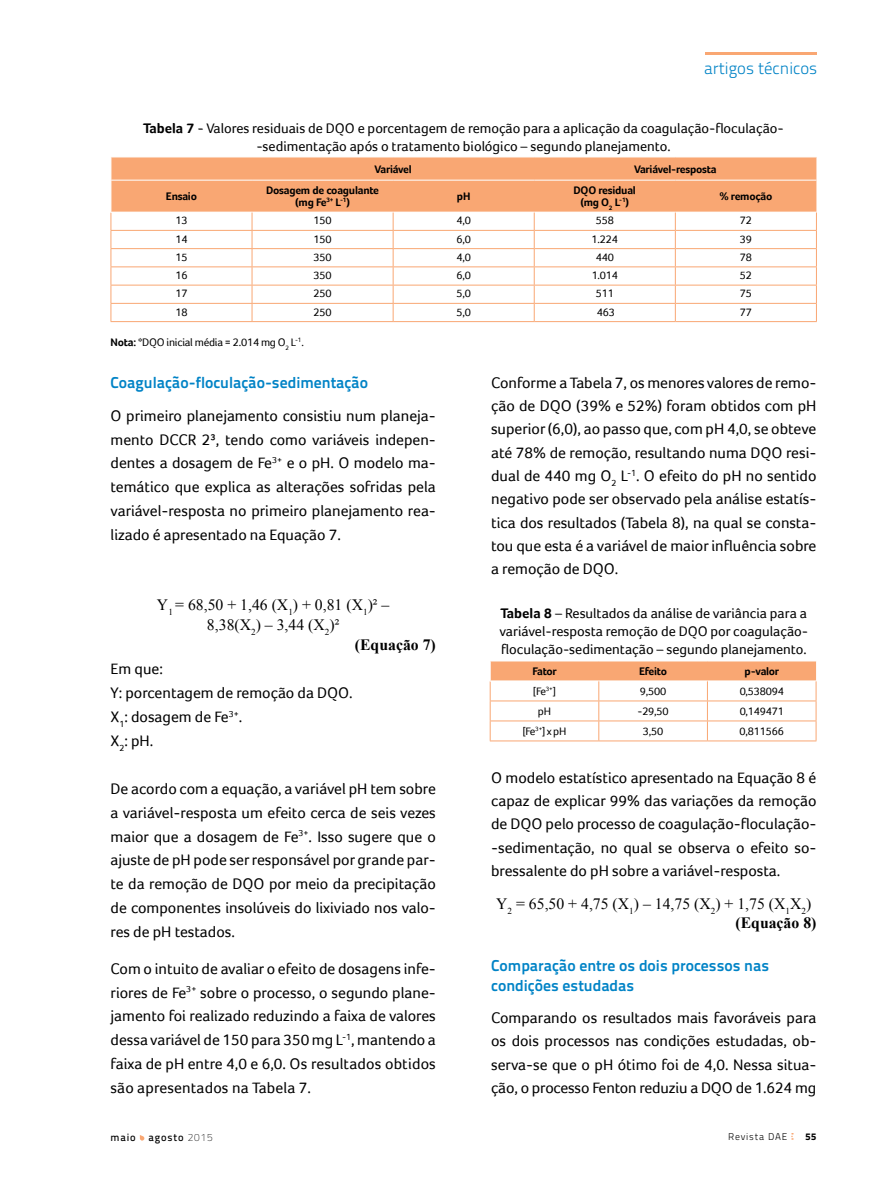
<style>
.page{position:relative;width:893px;height:1191px;background:#fff}
.page>*{position:absolute;margin:0;border:0;box-sizing:border-box;transform-origin:0 0}
.t1{font:300 16.65px "Titillium Text 22 L";color:#0083c6}
.t2{font:15.75px/23.9px "Foco";color:#000;text-align:justify}
.t3{font:15.75px/19.8px "Times New Roman";color:#000}
.t4{font:700 15.75px/20.4px "Titillium Text 22 L";color:#0083c6}
.t5{font:700 15.75px "Times New Roman";color:#000}
.t6{font:14.25px/18px "Foco";color:#000;text-align:center}
.t7{font:11.25px "Foco";letter-spacing:-.02em;color:#000}
.t8{font:700 11.25px/12px "Foco";letter-spacing:-.02em;color:#000;text-align:center}
.t9{font:500 10.5px "Titillium Text 22 L";letter-spacing:.08em;color:#000}
.t10{font:300 9.75px "Titillium Text 22 L";letter-spacing:.08em;color:#000}
.t11{font:800 9.75px "Titillium Text 22 L";color:#000}
.s1{font-weight:700}
.s2{font-weight:100}
</style>
<div class="page">
<svg style="left:111px;top:157px;width:706px;height:164px"></svg>
<hr style="left:111px;top:230px;width:141px;height:1px;background:#f9a773">
<hr style="left:252px;top:230px;width:141px;height:1px;background:#f9a773">
<hr style="left:393px;top:230px;width:141px;height:1px;background:#f9a773">
<hr style="left:534px;top:230px;width:141px;height:1px;background:#f9a773">
<hr style="left:675px;top:230px;width:142px;height:1px;background:#f9a773">
<hr style="left:111px;top:248px;width:141px;height:1px;background:#f9a773">
<hr style="left:252px;top:248px;width:141px;height:1px;background:#f9a773">
<hr style="left:393px;top:248px;width:141px;height:1px;background:#f9a773">
<hr style="left:534px;top:248px;width:141px;height:1px;background:#f9a773">
<hr style="left:675px;top:248px;width:142px;height:1px;background:#f9a773">
<hr style="left:111px;top:266px;width:141px;height:1px;background:#f9a773">
<hr style="left:252px;top:266px;width:141px;height:1px;background:#f9a773">
<hr style="left:393px;top:266px;width:141px;height:1px;background:#f9a773">
<hr style="left:534px;top:266px;width:141px;height:1px;background:#f9a773">
<hr style="left:675px;top:266px;width:142px;height:1px;background:#f9a773">
<hr style="left:111px;top:285px;width:141px;height:1px;background:#f9a773">
<hr style="left:252px;top:285px;width:141px;height:1px;background:#f9a773">
<hr style="left:393px;top:285px;width:141px;height:1px;background:#f9a773">
<hr style="left:534px;top:285px;width:141px;height:1px;background:#f9a773">
<hr style="left:675px;top:285px;width:142px;height:1px;background:#f9a773">
<hr style="left:111px;top:303px;width:141px;height:1px;background:#f9a773">
<hr style="left:252px;top:303px;width:141px;height:1px;background:#f9a773">
<hr style="left:393px;top:303px;width:141px;height:1px;background:#f9a773">
<hr style="left:534px;top:303px;width:141px;height:1px;background:#f9a773">
<hr style="left:675px;top:303px;width:142px;height:1px;background:#f9a773">
<hr style="left:111px;top:321px;width:141px;height:1px;background:#f9a773">
<hr style="left:252px;top:321px;width:141px;height:1px;background:#f9a773">
<hr style="left:393px;top:321px;width:141px;height:1px;background:#f9a773">
<hr style="left:534px;top:321px;width:141px;height:1px;background:#f9a773">
<hr style="left:675px;top:321px;width:142px;height:1px;background:#f9a773">
<svg style="left:490px;top:661px;width:327px;height:80px"></svg>
<hr style="left:490px;top:700px;width:109px;height:1px;background:#f9a773">
<hr style="left:599px;top:700px;width:108px;height:1px;background:#f9a773">
<hr style="left:707px;top:700px;width:109px;height:1px;background:#f9a773">
<hr style="left:490px;top:720px;width:109px;height:1px;background:#f9a773">
<hr style="left:599px;top:720px;width:108px;height:1px;background:#f9a773">
<hr style="left:707px;top:720px;width:109px;height:1px;background:#f9a773">
<hr style="left:490px;top:740px;width:109px;height:1px;background:#f9a773">
<hr style="left:599px;top:740px;width:108px;height:1px;background:#f9a773">
<hr style="left:707px;top:740px;width:109px;height:1px;background:#f9a773">
<svg style="left:791px;top:1133px;width:2px;height:6px"></svg>
<hr style="left:705px;top:52px;width:111px;height:3px;background:#f9a773">
<svg style="left:140px;top:1135px;width:4px;height:5px"></svg>
<p class="t1" style="left:704px;top:56px;width:115px">artigos técnicos</p>
<p class="t6" style="left:143px;top:120px;width:642px;line-height:17.1px"><span class="s1">Tabela 7</span> - Valores residuais de DQO e porcentagem de remoção para a aplicação da coagulação-floculação--sedimentação após o tratamento biológico – segundo planejamento.</p>
<p class="t8" style="left:374px;top:163px;width:39px">Variável</p>
<p class="t8" style="left:634px;top:163px;width:84px">Variável-resposta</p>
<p class="t8" style="left:166px;top:190px;width:33px">Ensaio</p>
<p class="t8" style="left:266px;top:184px;width:115px">Dosagem de coagulante (mg Fe<sup>3+</sup> L<sup>-1</sup>)</p>
<p class="t8" style="left:457px;top:190px;width:15px">pH</p>
<p class="t8" style="left:574px;top:184px;width:64px">DQO residual (mg O<sub>2</sub> L<sup>-1</sup>)</p>
<p class="t8" style="left:719px;top:190px;width:55px">% remoção</p>
<p class="t7" style="left:175px;top:214px;width:14px">13</p>
<p class="t7" style="left:314px;top:214px;width:20px">150</p>
<p class="t7" style="left:456px;top:214px;width:16px">4,0</p>
<p class="t7" style="left:596px;top:214px;width:20px">558</p>
<p class="t7" style="left:740px;top:214px;width:14px">72</p>
<p class="t7" style="left:175px;top:232px;width:14px">14</p>
<p class="t7" style="left:314px;top:232px;width:20px">150</p>
<p class="t7" style="left:456px;top:232px;width:16px">6,0</p>
<p class="t7" style="left:592px;top:232px;width:28px">1.224</p>
<p class="t7" style="left:740px;top:232px;width:14px">39</p>
<p class="t7" style="left:175px;top:250px;width:14px">15</p>
<p class="t7" style="left:314px;top:250px;width:20px">350</p>
<p class="t7" style="left:456px;top:250px;width:16px">4,0</p>
<p class="t7" style="left:596px;top:250px;width:20px">440</p>
<p class="t7" style="left:740px;top:250px;width:14px">78</p>
<p class="t7" style="left:175px;top:269px;width:14px">16</p>
<p class="t7" style="left:314px;top:269px;width:20px">350</p>
<p class="t7" style="left:456px;top:269px;width:16px">6,0</p>
<p class="t7" style="left:592px;top:269px;width:28px">1.014</p>
<p class="t7" style="left:740px;top:269px;width:14px">52</p>
<p class="t7" style="left:175px;top:287px;width:14px">17</p>
<p class="t7" style="left:314px;top:287px;width:20px">250</p>
<p class="t7" style="left:456px;top:287px;width:16px">5,0</p>
<p class="t7" style="left:596px;top:287px;width:20px">511</p>
<p class="t7" style="left:740px;top:287px;width:14px">75</p>
<p class="t7" style="left:175px;top:305px;width:14px">18</p>
<p class="t7" style="left:314px;top:305px;width:20px">250</p>
<p class="t7" style="left:456px;top:305px;width:16px">5,0</p>
<p class="t7" style="left:597px;top:305px;width:20px">463</p>
<p class="t7" style="left:740px;top:305px;width:14px">77</p>
<p class="t7" style="left:111px;top:336px;width:195px"><span class="s1">Nota:</span> *DQO inicial média = 2.014 mg O<sub>2</sub> L<sup>-1</sup>.</p>
<p class="t2" style="left:491px;top:370px;width:327px;line-height:23.4px">Conforme a Tabela 7, os menores valores de remo&shy;ção de DQO (39% e 52%) foram obtidos com pH superior (6,0), ao passo que, com pH 4,0, se obteve até 78% de remoção, resultando numa DQO resi&shy;dual de 440 mg O<sub>2</sub> L<sup>-1</sup>. O efeito do pH no sentido negativo pode ser observado pela análise estatís&shy;tica dos resultados (Tabela 8), na qual se consta&shy;tou que esta é a variável de maior influência sobre a remoção de DQO.</p>
<p class="t6" style="left:499px;top:604px;width:310px;text-align:justify"><span class="s1">Tabela 8</span> – Resultados da análise de variância para a variável-resposta remoção de DQO por coagulação&shy;floculação-sedimentação – segundo planejamento.</p>
<p class="t8" style="left:532px;top:665px;width:26px">Fator</p>
<p class="t8" style="left:639px;top:665px;width:29px">Efeito</p>
<p class="t8" style="left:745px;top:665px;width:36px">p-valor</p>
<p class="t7" style="left:533px;top:684px;width:24px">[Fe<sup>3+</sup>]</p>
<p class="t7" style="left:640px;top:684px;width:28px">9,500</p>
<p class="t7" style="left:740px;top:684px;width:46px">0,538094</p>
<p class="t7" style="left:538px;top:704px;width:15px">pH</p>
<p class="t7" style="left:638px;top:704px;width:33px">-29,50</p>
<p class="t7" style="left:740px;top:704px;width:46px">0,149471</p>
<p class="t7" style="left:523px;top:724px;width:45px">[Fe<sup>3+</sup>] x pH</p>
<p class="t7" style="left:643px;top:724px;width:22px">3,50</p>
<p class="t7" style="left:740px;top:724px;width:46px">0,811566</p>
<p class="t2" style="left:491px;top:765px;width:327px;line-height:23.4px">O modelo estatístico apresentado na Equação 8 é capaz de explicar 99% das variações da remoção de DQO pelo processo de coagulação-floculação--sedimentação, no qual se observa o efeito so&shy;bressalente do pH sobre a variável-resposta.</p>
<p class="t3" style="left:735px;top:893px;width:82px;text-indent:-239px">Y<sub>2</sub> = 65,50 + 4,75 (X<sub>1</sub>) – 14,75 (X<sub>2</sub>) + 1,75 (X<sub>1</sub>X<sub>2</sub>) <span class="s1">(Equação 8)</span></p>
<p class="t4" style="left:491px;top:954px;width:280px">Comparação entre os dois processos nas condições estudadas</p>
<p class="t2" style="left:491px;top:1006px;width:327px;line-height:23.4px">Comparando os resultados mais favoráveis para os dois processos nas condições estudadas, ob&shy;serva-se que o pH ótimo foi de 4,0. Nessa situa&shy;ção, o processo Fenton reduziu a DQO de 1.624 mg</p>
<p class="t10" style="left:728px;top:1129px;width:61px">Revista DAE</p>
<p class="t11" style="left:805px;top:1129px;width:13px">55</p>
<p class="t4" style="left:111px;top:371px;width:259px">Coagulação-floculação-sedimentação</p>
<p class="t2" style="left:111px;top:403px;width:327px">O primeiro planejamento consistiu num planeja&shy;mento DCCR 2³, tendo como variáveis indepen&shy;dentes a dosagem de Fe<sup>3+</sup> e o pH. O modelo ma&shy;temático que explica as alterações sofridas pela variável-resposta no primeiro planejamento rea&shy;lizado é apresentado na Equação 7.</p>
<p class="t3" style="left:157px;top:594px;width:234px">Y<sub>1</sub> = 68,50 + 1,46 (X<sub>1</sub>) + 0,81 (X<sub>1</sub>)² –</p>
<p class="t3" style="left:207px;top:614px;width:134px">8,38(X<sub>2</sub>) – 3,44 (X<sub>2</sub>)²</p>
<p class="t5" style="left:355px;top:634px;width:82px">(Equação 7)</p>
<p class="t2" style="left:111px;top:657px;width:244px;text-align:left">Em que:<br>Y: porcentagem de remoção da DQO.<br>X<sub>1</sub>: dosagem de Fe<sup>3+</sup>.<br>X<sub>2</sub>: pH.</p>
<p class="t2" style="left:111px;top:776px;width:327px">De acordo com a equação, a variável pH tem sobre a variável-resposta um efeito cerca de seis vezes maior que a dosagem de Fe<sup>3+</sup>. Isso sugere que o ajuste de pH pode ser responsável por grande par&shy;te da remoção de DQO por meio da precipitação de componentes insolúveis do lixiviado nos valo&shy;res de pH testados.</p>
<p class="t2" style="left:111px;top:956px;width:327px">Com o intuito de avaliar o efeito de dosagens infe&shy;riores de Fe<sup>3+</sup> sobre o processo, o segundo plane&shy;jamento foi realizado reduzindo a faixa de valores dessa variável de 150 para 350 mg L<sup>-1</sup>, mantendo a faixa de pH entre 4,0 e 6,0. Os resultados obtidos são apresentados na Tabela 7.</p>
<p class="t9" style="left:111px;top:1129px;width:104px">maio agosto <span class="s2">2015</span></p>
</div>
